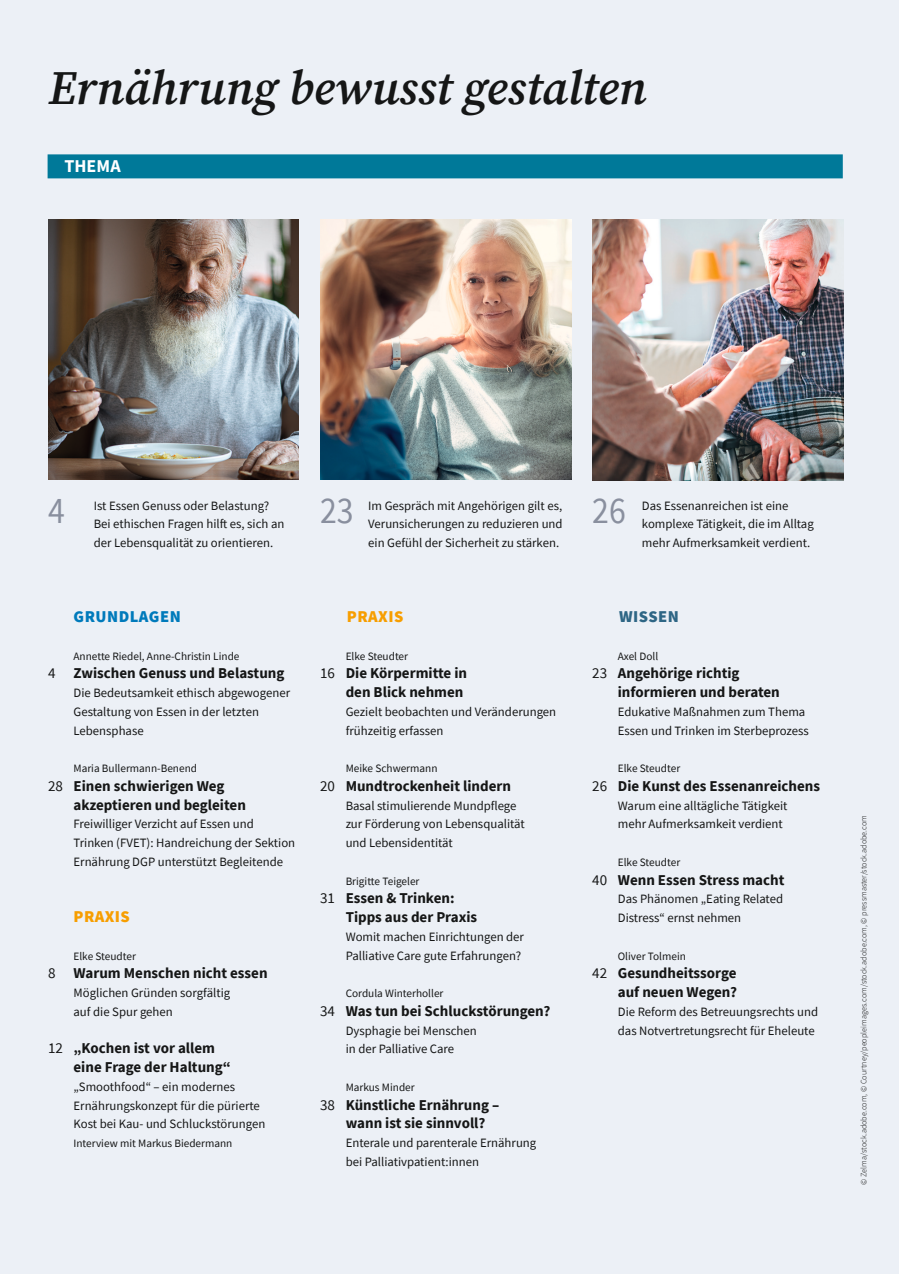
<style>
.page{position:relative;width:904px;height:1274px;background:#fff}
.page>*{position:absolute;margin:0;border:0;box-sizing:border-box;transform-origin:0 0}
.t1{font:italic 600 48px "Source Serif Pro";color:#151616}
.t2{font:37.5px "Source Sans Pro";color:#898f9e;scale:.9 1}
.t3{font:700 18px "Source Sans Pro";color:#fff}
.t4{font:900 16.5px "Source Sans Pro";letter-spacing:.03em;color:#f79e00}
.t5{font:900 16.5px "Source Sans Pro";letter-spacing:.03em;color:#007abb}
.t6{font:900 16.5px "Source Sans Pro";letter-spacing:.03em;color:#2e6685}
.t7{font:700 15px/18.8px "Source Sans Pro";color:#151616}
.t8{font:12.75px/18.8px "Source Sans Pro";color:#151616}
.t9{font:11.25px "Source Sans Pro";color:#151616}
.t10{font:300 8.25px "Source Sans Pro";color:#151616}
.s1{font-weight:400}
</style>
<div class="page">
<div style="left:0;top:0;width:898px;height:1274px;background:#ecf0f6"></div>
<img style="left:48px;top:219px;width:251px;height:260px">
<img style="left:592px;top:219px;width:251px;height:262px">
<img style="left:320px;top:219px;width:251px;height:260px">
<div style="left:48px;top:154px;width:795px;height:24px;background:#007999"></div>
<h1 class="t1" style="left:48px;top:55px;width:600px">Ernährung bewusst gestalten</h1>
<h3 class="t3" style="left:65px;top:154px;width:58px">THEMA</h3>
<h2 class="t2" style="left:48px;top:486px;width:20px">4</h2>
<p class="t8" style="left:94px;top:496px;width:192px">Ist Essen Genuss oder Belastung?<br>Bei ethischen Fragen hilft es, sich an der Lebensqualität zu orientieren.</p>
<h2 class="t2" style="left:320px;top:486px;width:39px">23</h2>
<p class="t8" style="left:368px;top:496px;width:196px;text-align:justify">Im Gespräch mit Angehörigen gilt es, Verunsicherungen zu reduzieren und ein Gefühl der Sicherheit zu stärken.</p>
<h2 class="t2" style="left:592px;top:486px;width:39px">26</h2>
<p class="t8" style="left:642px;top:496px;width:173px">Das Essenanreichen ist eine komplexe Tätigkeit, die im Alltag mehr Aufmerksamkeit verdient.</p>
<p class="t5" style="left:74px;top:605px;width:109px">GRUNDLAGEN</p>
<p class="t4" style="left:347px;top:605px;width:58px">PRAXIS</p>
<p class="t6" style="left:619px;top:605px;width:61px">WISSEN</p>
<p class="t9" style="left:74px;top:649px;width:167px">Annette Riedel, Anne-Christin Linde</p>
<p class="t7" style="left:48px;top:664px;width:238px"><span class="s1">4</span> Zwischen Genuss und Belastung</p>
<p class="t8" style="left:74px;top:683px;width:218px">Die Bedeutsamkeit ethisch abgewogener<br>Gestaltung von Essen in der letzten<br>Lebensphase</p>
<p class="t9" style="left:74px;top:761px;width:125px">Maria Bullermann-Benend</p>
<p class="t7" style="left:74px;top:776px;width:174px;text-indent:-26px"><span class="s1">28</span> Einen schwierigen Weg akzeptieren und begleiten</p>
<p class="t8" style="left:74px;top:815px;width:223px">Freiwilliger Verzicht auf Essen und<br>Trinken (FVET): Handreichung der Sektion<br>Ernährung DGP unterstützt Begleitende</p>
<p class="t4" style="left:74px;top:905px;width:58px">PRAXIS</p>
<p class="t9" style="left:74px;top:949px;width:64px">Elke Steudter</p>
<p class="t7" style="left:48px;top:964px;width:221px"><span class="s1">8</span> Warum Menschen nicht essen</p>
<p class="t8" style="left:74px;top:983px;width:158px">Möglichen Gründen sorgfältig auf die Spur gehen</p>
<p class="t7" style="left:74px;top:1039px;width:159px;text-indent:-26px"><span class="s1">12</span> „Kochen ist vor allem eine Frage der Haltung“</p>
<p class="t8" style="left:74px;top:1077px;width:193px">„Smoothfood“ – ein modernes<br>Ernährungskonzept für die pürierte<br>Kost bei Kau- und Schluckstörungen</p>
<p class="t9" style="left:74px;top:1136px;width:160px">Interview mit Markus Biedermann</p>
<p class="t9" style="left:346px;top:649px;width:64px">Elke Steudter</p>
<p class="t7" style="left:320px;top:664px;width:148px;text-align:right"><span class="s1">16</span> Die Körpermitte in den Blick nehmen</p>
<p class="t8" style="left:346px;top:702px;width:212px">Gezielt beobachten und Veränderungen frühzeitig erfassen</p>
<p class="t9" style="left:346px;top:761px;width:93px">Meike Schwermann</p>
<p class="t7" style="left:320px;top:776px;width:192px"><span class="s1">20</span> Mundtrockenheit lindern</p>
<p class="t8" style="left:346px;top:796px;width:181px">Basal stimulierende Mundpflege zur Förderung von Lebensqualität und Lebensidentität</p>
<p class="t9" style="left:346px;top:874px;width:75px">Brigitte Teigeler</p>
<p class="t7" style="left:346px;top:889px;width:133px;text-indent:-26px"><span class="s1">31</span> Essen &amp; Trinken:<br>Tipps aus der Praxis</p>
<p class="t8" style="left:346px;top:927px;width:180px">Womit machen Einrichtungen der<br>Palliative Care gute Erfahrungen?</p>
<p class="t9" style="left:346px;top:986px;width:99px">Cordula Winterholler</p>
<p class="t7" style="left:320px;top:1001px;width:232px"><span class="s1">34</span> Was tun bei Schluckstörungen?</p>
<p class="t8" style="left:346px;top:1021px;width:133px">Dysphagie bei Menschen in der Palliative Care</p>
<p class="t9" style="left:346px;top:1080px;width:71px">Markus Minder</p>
<p class="t7" style="left:346px;top:1095px;width:155px;text-indent:-26px"><span class="s1">38</span> Künstliche Ernährung – wann ist sie sinnvoll?</p>
<p class="t8" style="left:346px;top:1133px;width:192px">Enterale und parenterale Ernährung bei Palliativpatient:innen</p>
<p class="t9" style="left:618px;top:649px;width:42px">Axel Doll</p>
<p class="t7" style="left:618px;top:664px;width:163px;text-indent:-26px"><span class="s1">23</span> Angehörige richtig informieren und beraten</p>
<p class="t8" style="left:618px;top:702px;width:193px">Edukative Maßnahmen zum Thema<br>Essen und Trinken im Sterbeprozess</p>
<p class="t9" style="left:618px;top:761px;width:64px">Elke Steudter</p>
<p class="t7" style="left:592px;top:776px;width:229px"><span class="s1">26</span> Die Kunst des Essenanreichens</p>
<p class="t8" style="left:618px;top:796px;width:171px">Warum eine alltägliche Tätigkeit mehr Aufmerksamkeit verdient</p>
<p class="t9" style="left:618px;top:855px;width:64px">Elke Steudter</p>
<p class="t7" style="left:592px;top:870px;width:194px"><span class="s1">40</span> Wenn Essen Stress macht</p>
<p class="t8" style="left:618px;top:890px;width:167px">Das Phänomen „Eating Related<br>Distress“ ernst nehmen</p>
<p class="t9" style="left:618px;top:949px;width:70px">Oliver Tolmein</p>
<p class="t7" style="left:592px;top:964px;width:146px;text-align:right"><span class="s1">42</span> Gesundheitssorge auf neuen Wegen?</p>
<p class="t8" style="left:618px;top:1002px;width:202px">Die Reform des Betreuungsrechts und das Notvertretungsrecht für Eheleute</p>
<p class="t10" style="left:859px;top:1184px;width:371px;rotate:-90deg">© Zelma/stock.adobe.com, © Courtney/peopleimages.com/stock.adobe.com, © pressmaster/stock.adobe.com</p>
</div>
